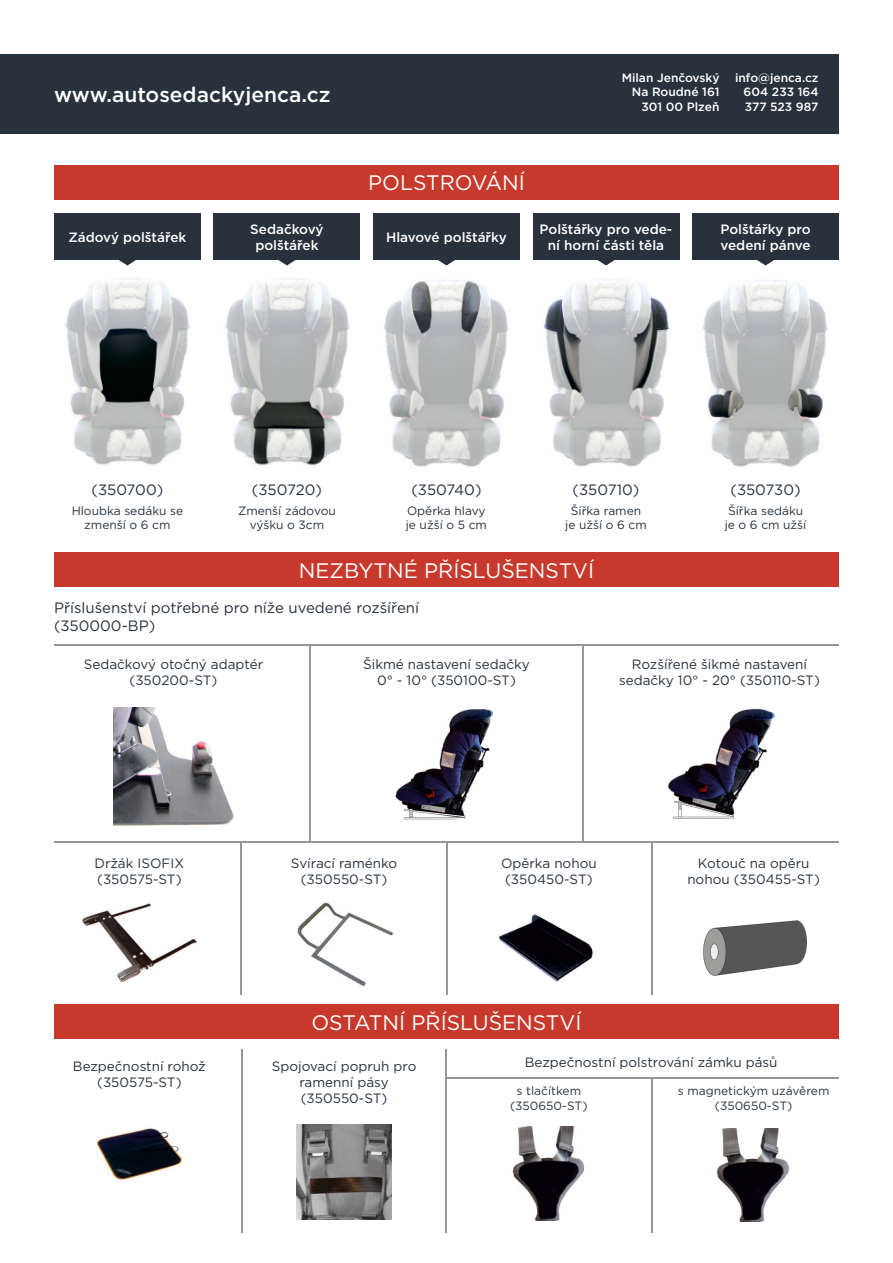
<style>
.page{position:relative;width:893px;height:1263px;background:#fff}
.page>*{position:absolute;margin:0;border:0;box-sizing:border-box;transform-origin:0 0}
.t1{font:21px "Gotham";color:#fff}
.t2{font:500 21px "Gotham";color:#fff}
.t3{font:15px "Gotham";color:#28323c}
.t4{font:13.5px/16.2px "Gotham";color:#28323c;text-align:center}
.t5{font:500 13.5px/16.2px "Gotham";color:#fff;text-align:center}
.t6{font:12px/14.4px "Gotham";color:#28323c;text-align:center}
.t7{font:500 12px "Gotham";color:#fff}
</style>
<div class="page">
<div style="left:0;top:54px;width:839px;height:79px;background:#28323c"></div>
<div style="left:54px;top:165px;width:785px;height:34px;background:#c7392c"></div>
<div style="left:54px;top:553px;width:785px;height:34px;background:#c7392c"></div>
<div style="left:54px;top:1005px;width:785px;height:34px;background:#c7392c"></div>
<svg style="left:119px;top:260px;width:17px;height:5px"></svg>
<svg style="left:278px;top:260px;width:18px;height:5px"></svg>
<svg style="left:438px;top:260px;width:17px;height:5px"></svg>
<svg style="left:597px;top:260px;width:18px;height:5px"></svg>
<svg style="left:757px;top:260px;width:17px;height:5px"></svg>
<div style="left:54px;top:213px;width:147px;height:47px;background:#28323c"></div>
<div style="left:214px;top:213px;width:146px;height:47px;background:#28323c"></div>
<div style="left:373px;top:213px;width:147px;height:47px;background:#28323c"></div>
<div style="left:533px;top:213px;width:146px;height:47px;background:#28323c"></div>
<div style="left:692px;top:213px;width:147px;height:47px;background:#28323c"></div>
<img style="left:65px;top:278px;width:125px;height:187px">
<img style="left:225px;top:278px;width:125px;height:188px">
<img style="left:383px;top:280px;width:126px;height:187px">
<img style="left:542px;top:278px;width:129px;height:189px">
<img style="left:702px;top:280px;width:126px;height:187px">
<img style="left:395px;top:708px;width:98px;height:112px">
<img style="left:668px;top:708px;width:107px;height:111px">
<img style="left:113px;top:707px;width:121px;height:119px">
<img style="left:83px;top:903px;width:113px;height:78px">
<img style="left:96px;top:1128px;width:87px;height:53px">
<img style="left:297px;top:902px;width:97px;height:85px">
<img style="left:297px;top:1125px;width:95px;height:95px">
<img style="left:499px;top:914px;width:94px;height:68px">
<img style="left:512px;top:1127px;width:73px;height:93px">
<img style="left:704px;top:921px;width:102px;height:55px">
<img style="left:716px;top:1128px;width:74px;height:93px">
<hr style="left:54px;top:645px;width:785px;height:1px;background:#969696">
<hr style="left:309px;top:645px;width:1px;height:197px;background:#969696">
<hr style="left:240px;top:842px;width:1px;height:153px;background:#969696">
<hr style="left:241px;top:1049px;width:1px;height:183px;background:#969696">
<hr style="left:446px;top:1049px;width:1px;height:183px;background:#969696">
<hr style="left:652px;top:1077px;width:1px;height:155px;background:#969696">
<hr style="left:446px;top:1077px;width:393px;height:1px;background:#969696">
<hr style="left:446px;top:842px;width:1px;height:153px;background:#969696">
<hr style="left:651px;top:842px;width:1px;height:153px;background:#969696">
<hr style="left:582px;top:645px;width:1px;height:197px;background:#969696">
<hr style="left:54px;top:842px;width:785px;height:1px;background:#969696">
<p class="t2" style="left:54px;top:81px;width:278px">www.autosedackyjenca.cz</p>
<p class="t5" style="left:68px;top:229px;width:120px">Zádový polštářek</p>
<p class="t5" style="left:250px;top:221px;width:75px">Sedačkový</p>
<p class="t5" style="left:255px;top:237px;width:65px">polštářek</p>
<p class="t1" style="left:368px;top:170px;width:158px">POLSTROVÁNÍ</p>
<p class="t7" style="left:622px;top:70px;width:99px">Milan Jenčovský</p>
<p class="t7" style="left:632px;top:84px;width:89px">Na Roudné 161</p>
<p class="t7" style="left:641px;top:99px;width:80px">301 00 Plzeň</p>
<p class="t7" style="left:735px;top:70px;width:85px">info@jenca.cz</p>
<p class="t7" style="left:744px;top:84px;width:76px">604 233 164</p>
<p class="t7" style="left:745px;top:99px;width:75px">377 523 987</p>
<p class="t5" style="left:386px;top:229px;width:122px">Hlavové polštářky</p>
<p class="t5" style="left:540px;top:221px;width:134px">Polštářky pro vede&shy;ní horní části těla</p>
<p class="t5" style="left:720px;top:221px;width:92px">Polštářky pro</p>
<p class="t5" style="left:720px;top:237px;width:92px">vedení pánve</p>
<p class="t3" style="left:92px;top:480px;width:73px">(350700)</p>
<p class="t3" style="left:252px;top:480px;width:72px">(350720)</p>
<p class="t3" style="left:411px;top:480px;width:72px">(350740)</p>
<p class="t3" style="left:573px;top:480px;width:68px">(350710)</p>
<p class="t3" style="left:730px;top:480px;width:72px">(350730)</p>
<p class="t6" style="left:72px;top:503px;width:113px">Hloubka sedáku se zmenší o 6 cm</p>
<p class="t6" style="left:238px;top:503px;width:99px">Zmenší zádovou</p>
<p class="t6" style="left:250px;top:518px;width:76px">výšku o 3cm</p>
<p class="t6" style="left:407px;top:503px;width:80px">Opěrka hlavy</p>
<p class="t6" style="left:406px;top:518px;width:83px">je užší o 5 cm</p>
<p class="t6" style="left:571px;top:503px;width:72px">Šířka ramen</p>
<p class="t6" style="left:565px;top:518px;width:83px">je užší o 6 cm</p>
<p class="t1" style="left:299px;top:557px;width:297px">NEZBYTNÉ PŘÍSLUŠENSTVÍ</p>
<p class="t6" style="left:728px;top:503px;width:77px">Šířka sedáku</p>
<p class="t6" style="left:725px;top:518px;width:83px">je o 6 cm užší</p>
<p class="t3" style="left:54px;top:598px;width:367px">Příslušenství potřebné pro níže uvedené rozšíření</p>
<p class="t3" style="left:54px;top:616px;width:103px">(350000-BP)</p>
<p class="t4" style="left:84px;top:656px;width:181px">Sedačkový otočný adaptér</p>
<p class="t4" style="left:130px;top:672px;width:89px">(350200-ST)</p>
<p class="t4" style="left:363px;top:656px;width:168px">Šikmé nastavení sedačky</p>
<p class="t4" style="left:377px;top:672px;width:140px">0° - 10° (350100-ST)</p>
<p class="t4" style="left:632px;top:656px;width:177px">Rozšířené šikmé nastavení</p>
<p class="t4" style="left:619px;top:672px;width:202px">sedačky 10° - 20° (350110-ST)</p>
<p class="t4" style="left:95px;top:854px;width:91px">Držák ISOFIX</p>
<p class="t4" style="left:97px;top:871px;width:86px">(350575-ST)</p>
<p class="t4" style="left:291px;top:854px;width:108px">Svírací raménko</p>
<p class="t4" style="left:301px;top:871px;width:88px">(350550-ST)</p>
<p class="t4" style="left:501px;top:854px;width:97px">Opěrka nohou</p>
<p class="t4" style="left:505px;top:871px;width:89px">(350450-ST)</p>
<p class="t1" style="left:312px;top:1009px;width:271px">OSTATNÍ PŘÍSLUŠENSTVÍ</p>
<p class="t4" style="left:698px;top:854px;width:113px">Kotouč na opěru</p>
<p class="t4" style="left:687px;top:871px;width:134px">nohou (350455-ST)</p>
<p class="t4" style="left:73px;top:1057px;width:134px">Bezpečnostní rohož</p>
<p class="t4" style="left:97px;top:1074px;width:86px">(350575-ST)</p>
<p class="t4" style="left:272px;top:1057px;width:146px">Spojovací popruh pro ramenní pásy</p>
<p class="t4" style="left:301px;top:1090px;width:88px">(350550-ST)</p>
<p class="t4" style="left:525px;top:1053px;width:254px">Bezpečnostní polstrování zámku pásů</p>
<p class="t6" style="left:517px;top:1083px;width:66px">s tlačítkem</p>
<p class="t6" style="left:510px;top:1098px;width:79px">(350650-ST)</p>
<p class="t6" style="left:678px;top:1083px;width:153px">s magnetickým uzávěrem</p>
<p class="t6" style="left:715px;top:1098px;width:79px">(350650-ST)</p>
</div>
